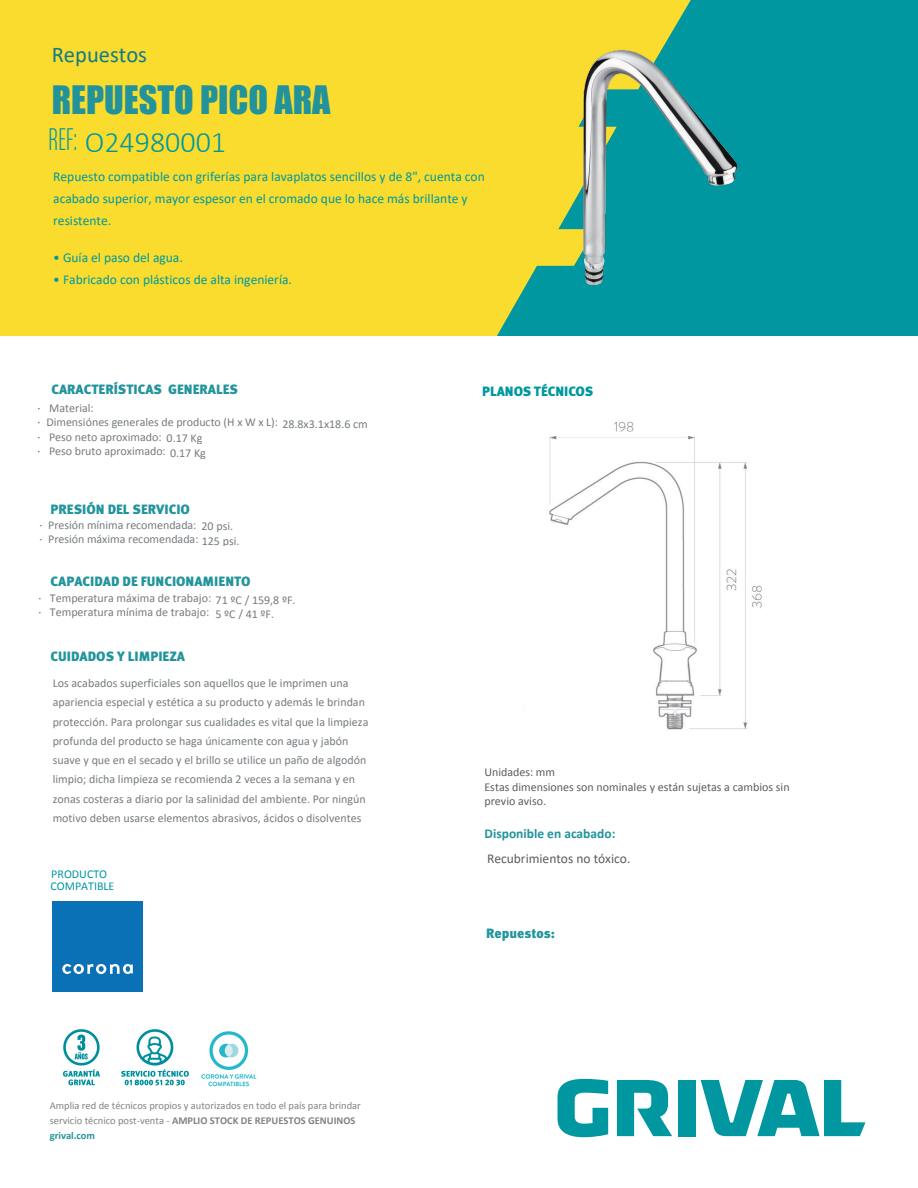
<style>
.page{position:relative;width:918px;height:1188px;background:#fff}
.page>*{position:absolute;margin:0;border:0;box-sizing:border-box;transform-origin:0 0}
.t1{font:36px "Impact";color:#22939b}
.t2{font:300 30px "Calibri";color:#0098a0}
.t3{font:22.5px "Calibri";color:#107b8a}
.t4{font:13.5px/21.8px "Calibri";color:#0098a0}
.t5{font:900 13.5px "Meta Pro";color:#22949c}
.t6{font:13.5px "Calibri";color:#5d5c5c}
.t7{font:700 13.5px "Calibri";color:#22949c}
.t8{font:900 13.5px "Meta Pro";color:#0097a0}
.t9{font:12px/19.2px "Calibri";color:#767c80}
.t10{font:12px/14.2px "Calibri";color:#767b7f}
.t11{font:12px/14.7px "Calibri";color:#5d5c5c}
.t12{font:12px/12.6px "Calibri";color:#0098a0}
.t13{font:10.5px/14.7px "Calibri";color:#808285}
.s1{font-family:"Chalet Comprime Milan Eighty";font-weight:400;font-size:33.3px}
.s2{font-family:"Meta Pro Norm"}
.s3{font-weight:700}
.s4{font-weight:700;color:#22949c}
</style>
<div class="page">
<div style="left:0;top:0;width:918px;height:336px;background:#f9dc2d"></div>
<svg style="left:497px;top:0;width:421px;height:336px;fill:#0097a0"></svg>
<svg style="left:617px;top:1080px;width:55px;height:56px"></svg>
<div style="left:678px;top:1080px;width:17px;height:56px;background:#0097a0"></div>
<svg style="left:558px;top:1079px;width:50px;height:58px"></svg>
<svg style="left:701px;top:1080px;width:164px;height:56px"></svg>
<div style="left:52px;top:901px;width:91px;height:91px;background:#0a71b7"></div>
<svg style="left:62px;top:964px;width:71px;height:10px"></svg>
<img style="left:549px;top:421px;width:213px;height:309px">
<img style="left:62px;top:1029px;width:195px;height:58px">
<img style="left:527px;top:34px;width:267px;height:267px">
<h3 class="t3" style="left:52px;top:39px;width:97px">Repuestos</h3>
<h1 class="t1" style="left:52px;top:72px;width:280px">REPUESTO PICO ARA</h1>
<h2 class="t2" style="left:48px;top:123px;width:179px"><span class="s1">REF:</span> O24980001</h2>
<p class="t4" style="left:53px;top:166px;width:433px">Repuesto compatible con griferías para lavaplatos sencillos y de 8", cuenta con acabado superior, mayor espesor en el cromado que lo hace más brillante y resistente.</p>
<p class="t4" style="left:53px;top:247px;width:131px">• Guía el paso del agua.</p>
<p class="t4" style="left:53px;top:268px;width:240px">• Fabricado con plásticos de alta ingeniería.</p>
<p class="t5" style="left:52px;top:379px;width:188px">CARACTERÍSTICAS GENERALES</p>
<p class="t8" style="left:482px;top:381px;width:113px">PLANOS TÉCNICOS</p>
<p class="t10" style="left:37px;top:400px;width:242px"><span class="s2">·</span> Material:<br><span class="s2">·</span> Dimensiónes generales de producto (H x W x L): <span class="s2">·</span> Peso neto aproximado:<br><span class="s2">·</span> Peso bruto aproximado:</p>
<p class="t9" style="left:282px;top:414px;width:87px">28.8x3.1x18.6 cm</p>
<p class="t9" style="left:167px;top:431px;width:41px;line-height:14.7px">0.17 Kg<br>0.17 Kg</p>
<p class="t5" style="left:51px;top:498px;width:141px">PRESIÓN DEL SERVICIO</p>
<p class="t10" style="left:39px;top:517px;width:161px"><span class="s2">·</span> Presión mínima recomendada: <span class="s2">·</span> Presión máxima recomendada:</p>
<p class="t5" style="left:51px;top:571px;width:202px">CAPACIDAD DE FUNCIONAMIENTO</p>
<p class="t10" style="left:38px;top:590px;width:175px"><span class="s2">·</span> Temperatura máxima de trabajo: <span class="s2">·</span> Temperatura mínima de trabajo:</p>
<p class="t5" style="left:51px;top:645px;width:136px">CUIDADOS Y LIMPIEZA</p>
<p class="t9" style="left:202px;top:516px;width:33px">20 psi.</p>
<p class="t9" style="left:202px;top:531px;width:39px">125 psi.</p>
<p class="t9" style="left:215px;top:593px;width:82px;line-height:14px">71 ºC / 159,8 ºF.<br>5 ºC / 41 ºF.</p>
<p class="t9" style="left:53px;top:673px;width:317px">Los acabados superficiales son aquellos que le imprimen una apariencia especial y estética a su producto y además le brindan protección. Para prolongar sus cualidades es vital que la limpieza profunda del producto se haga únicamente con agua y jabón suave y que en el secado y el brillo se utilice un paño de algodón limpio; dicha limpieza se recomienda 2 veces a la semana y en zonas costeras a diario por la salinidad del ambiente. Por ningún motivo deben usarse elementos abrasivos, ácidos o disolventes</p>
<p class="t12" style="left:50px;top:867px;width:66px">PRODUCTO<br>COMPATIBLE</p>
<p class="t13" style="left:50px;top:1098px;width:313px">Amplia red de técnicos propios y autorizados en todo el país para brindar servicio técnico post-venta - <span class="s3">AMPLIO STOCK DE REPUESTOS GENUINOS </span><span class="s4">grival.com</span></p>
<p class="t11" style="left:484px;top:764px;width:307px">Unidades: mm<br>Estas dimensiones son nominales y están sujetas a cambios sin previo aviso.</p>
<p class="t7" style="left:485px;top:824px;width:132px">Disponible en acabado:</p>
<p class="t6" style="left:487px;top:849px;width:145px">Recubrimientos no tóxico.</p>
<p class="t5" style="left:486px;top:922px;width:70px">Repuestos:</p>
</div>
